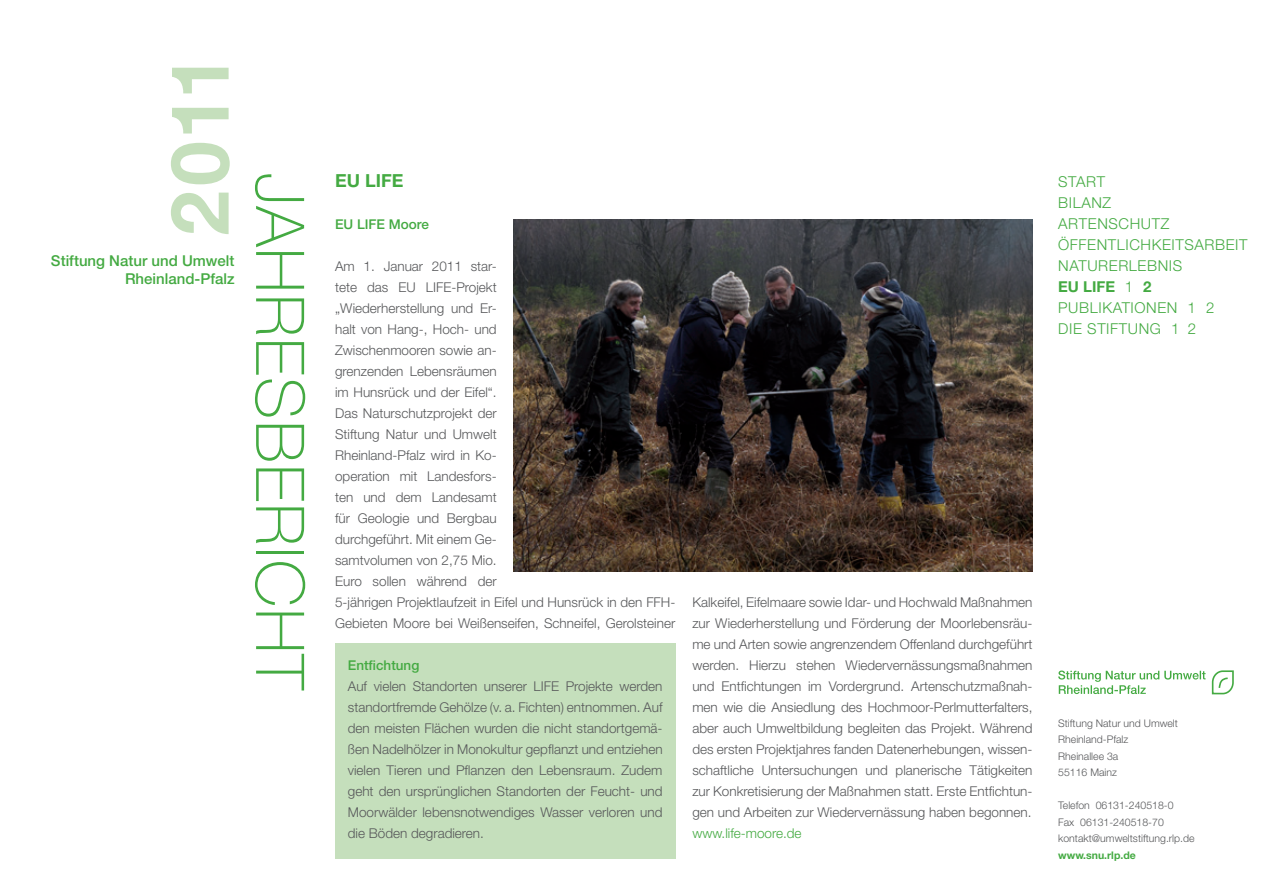
<style>
.page{position:relative;width:1263px;height:893px;background:#fff}
.page>*{position:absolute;margin:0;border:0;box-sizing:border-box;transform-origin:0 0}
.t1{font:700 80.85px "Helvetica Neue";color:#c5dfbc}
.t2{font:100 67.2px "Helvetica Neue";letter-spacing:.02em;color:#44aa42}
.t3{font:700 18px "Helvetica Neue";color:#44aa42}
.t4{font:300 15px/21px "Helvetica Neue";letter-spacing:.04em;color:#44aa42}
.t5{font:500 15px/18px "Helvetica Neue";color:#44aa42;text-align:right}
.t6{font:300 13.5px/21px "Helvetica Neue";color:#57585a;text-align:justify}
.t7{font:500 13.5px "Helvetica Neue";color:#44aa42}
.t8{font:300 13.5px "Helvetica Neue";color:#44aa42}
.t9{font:300 10.5px/16.5px "Helvetica Neue";color:#57585a}
.t10{font:700 10.5px "Helvetica Neue";color:#44aa42}
.s1{font-weight:700}
</style>
<div class="page">
<svg style="left:1211px;top:670px;width:23px;height:25px"></svg>
<svg style="left:1058px;top:670px;width:147px;height:24px"></svg>
<div style="left:335px;top:643px;width:340px;height:216px;background:#c5dfbc"></div>
<img style="left:514px;top:219px;width:518px;height:352px">
<h1 class="t1" style="left:150px;top:236px;width:183px;rotate:-90deg">2011</h1>
<p class="t5" style="left:51px;top:252px;width:185px">Stiftung Natur und Umwelt<br>Rheinland-Pfalz</p>
<h3 class="t3" style="left:335px;top:169px;width:41px">EU LIFE</h3>
<h2 class="t2" style="left:318px;top:173px;width:520px;rotate:90deg">JAHRESBERICHT</h2>
<p class="t4" style="left:1058px;top:171px;width:187px">Start<br>Bilanz<br>artenschutz öffentlichkeitsarbeit natur</p>
<p class="t7" style="left:335px;top:216px;width:95px">EU LIFE Moore</p>
<p class="t6" style="left:335px;top:255px;width:342px;text-align:left">Am 1. Januar 2011 star-<br>tete das EU LI FE-Projekt<br>„Wiederherstellung und Er-<br>halt von Hang-, Hoch- und<br>Zwischenmooren sowie an-<br>grenzenden Lebensräumen<br>im Hunsrück und der Eifel“.<br>Das Naturschutzprojekt der<br>Stiftung Natur und Umwelt<br>Rheinland-Pfalz wird in Ko-<br>operation mit Landesfors-<br>ten und dem Landesamt<br>für Geologie und Bergbau<br>durchgeführt. Mit einem Ge-<br>samtvolumen von 2,75 Mio.<br>Euro sollen während der<br>5-jährigen Projektlaufzeit in Eifel und Hunsrück in den FFH-<br>Gebieten Moore bei Weißenseifen, Schneifel, Gerolsteiner</p>
<p class="t7" style="left:348px;top:657px;width:73px">Entfichtung</p>
<p class="t6" style="left:348px;top:675px;width:316px">Auf vielen Standorten unserer LI FE Projekte werden standortfremde Gehölze (v. a. Fichten) entnommen. Auf den meisten Flächen wurden die nicht standortgemä&shy;ßen Nadelhölzer in Monokultur gepflanzt und entziehen vielen Tieren und Pflanzen den Lebensraum. Zudem geht den ursprünglichen Standorten der Feucht- und Moorwälder lebensnotwendiges Wasser verloren und die Böden degradieren.</p>
<p class="t4" style="left:1058px;top:255px;width:123px;text-indent:51px">erlebn is <span class="s1">eu life</span> 1 <span class="s1">2<br></span>pub</p>
<p class="t4" style="left:1058px;top:297px;width:158px;text-indent:32px">likation en 1 2<br>Die stiftun</p>
<p class="t4" style="left:1150px;top:318px;width:48px">g 1 2</p>
<p class="t6" style="left:692px;top:591px;width:342px">Kalkeifel, Eifelmaare sowie Idar- und Hochwald Maßnahmen zur Wiederherstellung und Förderung der Moorlebensräu&shy;me und Arten sowie angrenzendem Offenland durchgeführt werden. Hierzu stehen Wiedervernässungsmaßnahmen und Entfichtungen im Vordergrund. Artenschutzmaßnah&shy;men wie die Ansiedlung des Hochmoor-Perlmutterfalters, aber auch Umweltbildung begleiten das Projekt. Während des ersten Projektjahres fanden Datenerhebungen, wissen&shy;schaftliche Untersuchungen und planerische Tätigkeiten zur Konkretisierung der Maßnahmen statt. Erste Entfichtun&shy;gen und Arbeiten zur Wiedervernässung haben begonnen.</p>
<p class="t8" style="left:692px;top:825px;width:111px">www.life-moore.de</p>
<p class="t9" style="left:1058px;top:715px;width:121px">Stiftung Natur und Umwelt<br>Rheinland-Pfalz<br>Rheinallee 3a<br>55116 Mainz</p>
<p class="t9" style="left:1058px;top:797px;width:138px">Telefon 06131-240518-0<br>Fax 06131-240518-70 kontakt@umweltstiftung.rlp.de</p>
<p class="t10" style="left:1058px;top:849px;width:79px">www.snu.rlp.de</p>
</div>
